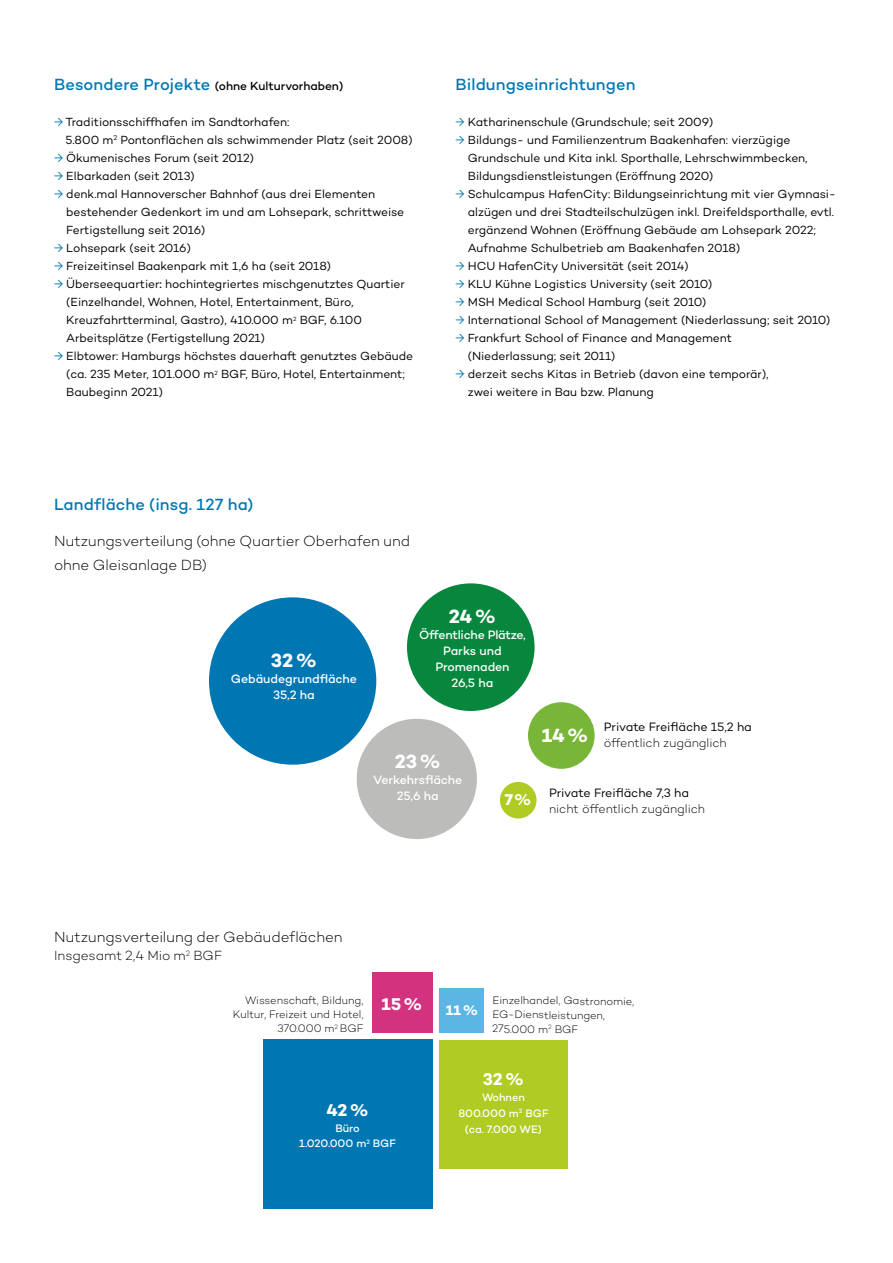
<style>
.page{position:relative;width:893px;height:1263px;background:#fff}
.page>*{position:absolute;margin:0;border:0;box-sizing:border-box;transform-origin:0 0}
.t1{font:700 19.5px "Campton";letter-spacing:-.005em;color:#fff}
.t2{font:700 17.25px "Campton";color:#fff}
.t3{font:500 16.5px "Campton";letter-spacing:.01em;color:#0077b3}
.t4{font:700 15.9px "Campton";color:#fff}
.t5{font:300 15px/24px "Campton";letter-spacing:-.01em;color:#000}
.t6{font:700 14.1px "Campton";color:#fff}
.t7{font:300 13.5px "Campton";letter-spacing:-.005em;color:#000}
.t8{font:500 12.45px/16px "Campton";letter-spacing:-.005em;color:#fff;text-align:center}
.t9{font:12.45px "Campton";letter-spacing:-.005em;color:#000}
.t10{font:300 12.45px "Campton";letter-spacing:-.005em;color:#000}
.t11{font:12px/18px "Campton";letter-spacing:-.005em;color:#000}
.t12{font:500 12px "Campton";color:#000}
.t13{font:300 10.95px/14.1px "Campton";letter-spacing:-.01em;color:#000}
.t14{font:500 10.95px/15.8px "Campton";color:#fff;text-align:center}
.s1{font-size:16.5px;color:#0077b3}
.s2{color:#0077b3}
.s3{font-weight:500}
</style>
<div class="page">
<div style="left:263px;top:1040px;width:169px;height:169px;background:#0077b3"></div>
<div style="left:439px;top:1040px;width:129px;height:129px;background:#b0cb23"></div>
<div style="left:372px;top:972px;width:60px;height:61px;background:#d3327f"></div>
<div style="left:439px;top:988px;width:44px;height:45px;background:#5bb6e4"></div>
<div style="left:528px;top:702px;width:67px;height:67px;background:#79b638;border-radius:50%"></div>
<div style="left:407px;top:583px;width:128px;height:128px;background:#07873d;border-radius:50%"></div>
<div style="left:500px;top:782px;width:37px;height:36px;background:#b0cb23;border-radius:50%"></div>
<div style="left:357px;top:719px;width:120px;height:120px;background:#bcbcba;border-radius:50%"></div>
<div style="left:209px;top:597px;width:167px;height:168px;background:#0077b3;border-radius:50%"></div>
<p class="t12" style="left:54px;top:78px;width:291px"><span class="s1">Besondere Projekte</span> (ohne Kulturvorhaben)</p>
<p class="t11" style="left:66px;top:113px;width:349px;text-indent:-12px"><span class="s2">→</span> Traditionsschiffhafen im Sandtorhafen:<br>5.800 m<sup>2</sup> Pontonflächen als schwimmender Platz (seit 2008)</p>
<p class="t11" style="left:54px;top:149px;width:201px"><span class="s2">→</span> Ökumenisches Forum (seit 2012)</p>
<p class="t11" style="left:54px;top:167px;width:142px"><span class="s2">→</span> Elbarkaden (seit 2013)</p>
<p class="t11" style="left:66px;top:185px;width:339px;text-indent:-12px"><span class="s2">→</span> denk.mal Hannoverscher Bahnhof (aus drei Elementen bestehender Gedenkort im und am Lohsepark, schrittweise<br>Fertigstellung seit 2016)</p>
<p class="t11" style="left:54px;top:239px;width:138px"><span class="s2">→</span> Lohsepark (seit 2016)</p>
<p class="t11" style="left:54px;top:257px;width:279px"><span class="s2">→</span> Freizeitinsel Baakenpark mit 1,6 ha (seit 2018)</p>
<p class="t11" style="left:66px;top:275px;width:340px;text-indent:-12px"><span class="s2">→</span> Überseequartier<span class="s3">:</span> hochintegriertes mischgenutztes Quartier (Einzelhandel, Wohnen, Hotel, Entertainment, Büro, Kreuzfahrtterminal, Gastro), 410.000 m<sup>2</sup> BGF, 6.100<br>Arbeitsplätze (Fertigstellung 2021)</p>
<p class="t11" style="left:66px;top:347px;width:348px;text-indent:-12px"><span class="s2">→</span> Elbtower: Hamburgs höchstes dauerhaft genutztes Gebäude (ca. 235 Meter, 101.000 m<sup>2</sup> BGF, Büro, Hotel, Entertainment;<br>Baubeginn 2021)</p>
<h3 class="t3" style="left:54px;top:494px;width:201px">Landfläche (insg. 127 ha)</h3>
<p class="t5" style="left:54px;top:529px;width:358px">Nutzungsverteilung (ohne Quartier Oberhafen und ohne Gleisanlage DB)</p>
<h3 class="t3" style="left:455px;top:74px;width:181px">Bildungseinrichtungen</h3>
<p class="t11" style="left:455px;top:113px;width:259px"><span class="s2">→</span> Katharinenschule (Grundschule; seit 2009)</p>
<p class="t11" style="left:468px;top:131px;width:341px;text-indent:-12px"><span class="s2">→</span> Bildungs- und Familienzentrum Baakenhafen: vierzügige<br>Grundschule und Kita inkl. Sporthalle, Lehrschwimmbecken,<br>Bildungsdienstleistungen (Eröffnung 2020)</p>
<p class="t11" style="left:468px;top:185px;width:370px;text-indent:-12px"><span class="s2">→</span> Schulcampus HafenCity: Bildungseinrichtung mit vier Gymnasi&shy;alzügen und drei Stadteilschulzügen inkl. Dreifeldsporthalle, evtl. ergänzend Wohnen (Eröffnung Gebäude am Lohsepark 2022; Aufnahme Schulbetrieb am Baakenhafen 2018)</p>
<p class="t11" style="left:455px;top:257px;width:235px"><span class="s2">→</span> HCU HafenCity Universität (seit 2014)</p>
<p class="t11" style="left:455px;top:275px;width:258px"><span class="s2">→</span> KLU Kühne Logistics University (seit 2010)</p>
<p class="t11" style="left:455px;top:293px;width:252px"><span class="s2">→</span> MSH Medical School Hamburg (seit 2010)</p>
<p class="t11" style="left:455px;top:311px;width:376px"><span class="s2">→</span> International School of Management (Niederlassung; seit 2010)</p>
<p class="t11" style="left:468px;top:329px;width:266px;text-indent:-12px"><span class="s2">→</span> Frankfurt School of Finance and Management (Niederlassung; seit 2011)</p>
<p class="t11" style="left:468px;top:365px;width:302px;text-indent:-12px"><span class="s2">→</span> derzeit sechs Kitas in Betrieb (davon eine temporär), zwei weitere in Bau bzw. Planung</p>
<h1 class="t1" style="left:271px;top:648px;width:48px">32%</h1>
<p class="t8" style="left:231px;top:670px;width:128px">Gebäudegrundfläche<br>35,2 ha</p>
<h1 class="t1" style="left:449px;top:603px;width:49px">24%</h1>
<p class="t8" style="left:419px;top:626px;width:108px">Öffentliche Plätze,<br>Parks und<br>Promenaden<br>26,5 ha</p>
<h1 class="t1" style="left:395px;top:748px;width:47px">23%</h1>
<p class="t8" style="left:373px;top:771px;width:91px">Verkehrsfläche<br>25,6 ha</p>
<h3 class="t4" style="left:505px;top:790px;width:28px">7%</h3>
<p class="t9" style="left:604px;top:719px;width:150px">Private Freifläche 15,2 ha</p>
<p class="t10" style="left:604px;top:735px;width:124px">öffentlich zugänglich</p>
<p class="t9" style="left:549px;top:784px;width:142px">Private Freifläche 7,3 ha</p>
<p class="t10" style="left:549px;top:801px;width:158px">nicht öffentlich zugänglich</p>
<h1 class="t1" style="left:542px;top:723px;width:48px">14%</h1>
<p class="t5" style="left:54px;top:925px;width:290px">Nutzungsverteilung der Gebäudeflächen</p>
<p class="t7" style="left:54px;top:947px;width:170px">Insgesamt 2,4 Mio m<sup>2</sup> BGF</p>
<p class="t13" style="left:233px;top:993px;width:132px;text-align:right">Wissenschaft, Bildung,<br>Kultur, Freizeit und Hotel,<br>370.000 m<sup>2</sup> BGF</p>
<h2 class="t2" style="left:382px;top:993px;width:42px">15%</h2>
<p class="t6" style="left:446px;top:1001px;width:34px">11%</p>
<p class="t13" style="left:492px;top:993px;width:144px">Einzelhandel, Gastronomie,<br>EG-Dienstleistungen,<br>275.000 m</p>
<p class="t13" style="left:555px;top:1022px;width:25px">BGF</p>
<h2 class="t2" style="left:327px;top:1099px;width:43px">42%</h2>
<p class="t14" style="left:299px;top:1120px;width:98px">Büro<br>1.020.000 m<sup>2</sup> BGF</p>
<h2 class="t2" style="left:483px;top:1068px;width:42px">32%</h2>
<p class="t14" style="left:458px;top:1089px;width:92px">Wohnen<br>800.000 m<sup>2</sup> BGF (ca. 7.000 WE)</p>
</div>
